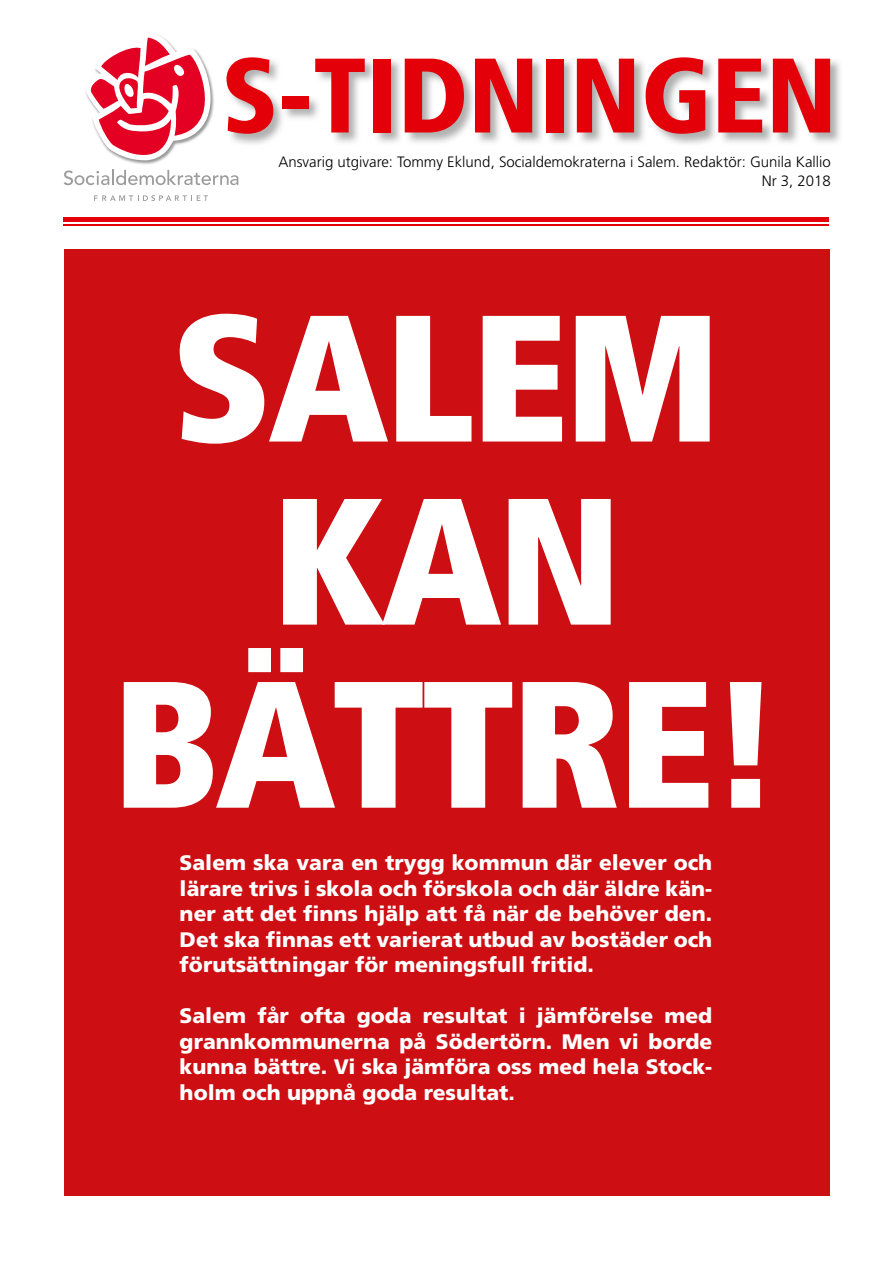
<style>
.page{position:relative;width:893px;height:1263px;background:#fff}
.page>*{position:absolute;margin:0;border:0;box-sizing:border-box;transform-origin:0 0}
.t1{font:900 condensed 180px/183px "Frutiger";letter-spacing:-.02em;color:#fff;text-align:center}
.t2{font:900 condensed 105.75px "Frutiger";color:#e30009}
.t3{font:900 21px/25.5px "Frutiger";color:#fff;text-align:justify}
.t4{font:300 15px/19.5px "Frutiger";color:#000001;text-align:right}
</style>
<div class="page">
<div style="left:65px;top:249px;width:765px;height:947px;background:#cd0e12"></div>
<img style="left:238px;top:59px;width:602px;height:85px">
<svg style="left:94px;top:195px;width:114px;height:6px"></svg>
<svg style="left:64px;top:34px;width:174px;height:151px"></svg>
<hr style="left:64px;top:217px;width:765px;height:4px;background:#e30009">
<hr style="left:64px;top:224px;width:765px;height:2px;background:#e30009">
<h2 class="t2" style="left:221px;top:32px;width:617px">S-TIDNINGEN</h2>
<p class="t4" style="left:278px;top:152px;width:554px">Ansvarig utgivare: Tommy Eklund, Socialdemokraterna i Salem. Redaktör: Gunila Kallio<br>Nr 3, 2018</p>
<h1 class="t1" style="left:112px;top:286px;width:670px">SALEM<br>KAN<br>BÄTTRE!</h1>
<p class="t3" style="left:180px;top:850px;width:534px">Salem ska vara en trygg kommun där elever och lärare trivs i skola och förskola och där äldre kän&shy;ner att det finns hjälp att få när de behöver den.<br>Det ska finnas ett varierat utbud av bostäder och förutsättningar för meningsfull fritid.</p>
<p class="t3" style="left:180px;top:1003px;width:534px">Salem får ofta goda resultat i jämförelse med grannkommunerna på Södertörn. Men vi borde kunna bättre. Vi ska jämföra oss med hela Stock&shy;holm och uppnå goda resultat.</p>
</div>
